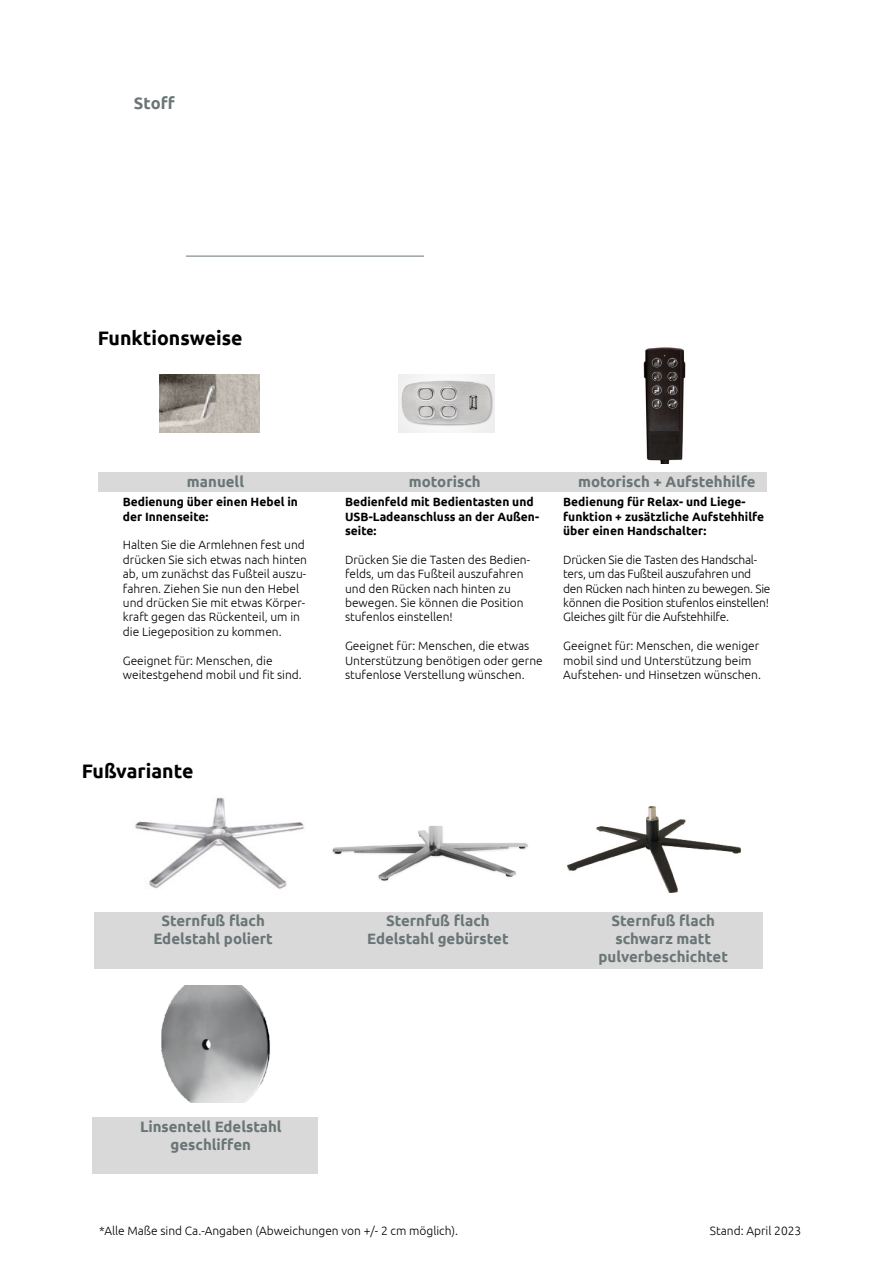
<style>
.page{position:relative;width:893px;height:1263px;background:#fff}
.page>*{position:absolute;margin:0;border:0;box-sizing:border-box;transform-origin:0 0}
.t1{font:700 19.5px "Ubuntu";color:#000}
.t2{font:700 16.5px "Ubuntu";color:#6a7576}
.t3{font:700 15px/18px "Ubuntu";color:#6a7576;text-align:center}
.t4{font:300 12px/14.4px "Ubuntu";color:#000}
.t5{font:700 12px/14.4px "Ubuntu";color:#000}
.t6{font:300 12px/14.4px "Ubuntu";letter-spacing:-.02em;color:#000}
</style>
<div class="page">
<div style="left:98px;top:472px;width:668px;height:20px;background:#d9d9d9"></div>
<img style="left:399px;top:374px;width:95px;height:59px">
<img style="left:643px;top:347px;width:43px;height:117px">
<img style="left:159px;top:374px;width:101px;height:59px">
<div style="left:95px;top:912px;width:668px;height:56px;background:#d9d9d9"></div>
<img style="left:135px;top:797px;width:170px;height:92px">
<img style="left:332px;top:826px;width:196px;height:55px">
<img style="left:568px;top:806px;width:173px;height:86px">
<hr style="left:186px;top:256px;width:238px;height:1px;background:#6a7576">
<div style="left:92px;top:1117px;width:226px;height:57px;background:#d9d9d9"></div>
<img style="left:161px;top:985px;width:109px;height:117px">
<h2 class="t2" style="left:134px;top:93px;width:42px">Stoff</h2>
<h1 class="t1" style="left:98px;top:326px;width:146px">Funktionsweise</h1>
<p class="t3" style="left:187px;top:472px;width:59px">manuell</p>
<p class="t5" style="left:123px;top:494px;width:177px">Bedienung über einen Hebel in der Innenseite:</p>
<p class="t4" style="left:123px;top:538px;width:186px">Halten Sie die Armlehnen fest und drücken Sie sich etwas nach hinten ab, um zunächst das Fußteil auszu&shy;fahren. Ziehen Sie nun den Hebel und drücken Sie mit etwas Körper&shy;kraft gegen das Rückenteil, um in die Liegeposition zu kommen.</p>
<p class="t4" style="left:123px;top:653px;width:180px">Geeignet für: Menschen, die weitestgehend mobil und fit sind.</p>
<h1 class="t1" style="left:82px;top:760px;width:113px">Fußvariante</h1>
<p class="t3" style="left:409px;top:472px;width:73px">motorisch</p>
<p class="t5" style="left:345px;top:494px;width:196px">Bedienfeld mit Bedientasten und<br>USB-Ladeanschluss an der Außen&shy;seite:</p>
<p class="t4" style="left:345px;top:552px;width:187px">Drücken Sie die Tasten des Bedien&shy;felds, um das Fußteil auszufahren und den Rücken nach hinten zu bewegen. Sie können die Position stufenlos einstellen!</p>
<p class="t4" style="left:345px;top:638px;width:199px">Geeignet für: Menschen, die etwas<br>Unterstützung benötigen oder gerne stufenlose Verstellung wünschen.</p>
<p class="t3" style="left:578px;top:472px;width:179px">motorisch + Aufstehhilfe</p>
<p class="t5" style="left:563px;top:494px;width:202px">Bedienung für Relax- und Liege&shy;funktion + zusätzliche Aufstehhilfe über einen Handschalter:</p>
<p class="t6" style="left:563px;top:552px;width:209px">Drücken Sie die Tasten des Handschal&shy;ters, um das Fußteil auszufahren und den Rücken nach hinten zu bewegen. Sie können die Position stufenlos einstellen!<br>Gleiches gilt für die Aufstehhilfe.</p>
<p class="t4" style="left:563px;top:638px;width:199px">Geeignet für: Menschen, die weniger mobil sind und Unterstützung beim<br>Aufstehen- und Hinsetzen wünschen.</p>
<p class="t3" style="left:153px;top:912px;width:121px">Sternfuß flach<br>Edelstahl poliert</p>
<p class="t3" style="left:367px;top:912px;width:143px">Sternfuß flach<br>Edelstahl gebürstet</p>
<p class="t3" style="left:598px;top:912px;width:131px">Sternfuß flach schwarz matt pulverbeschichtet</p>
<p class="t3" style="left:140px;top:1117px;width:143px">Linsentell Edelstahl geschliffen</p>
<p class="t4" style="left:99px;top:1223px;width:360px">*Alle Maße sind Ca.-Angaben (Abweichungen von +/- 2 cm möglich).</p>
<p class="t4" style="left:710px;top:1223px;width:93px">Stand: April 2023</p>
</div>
